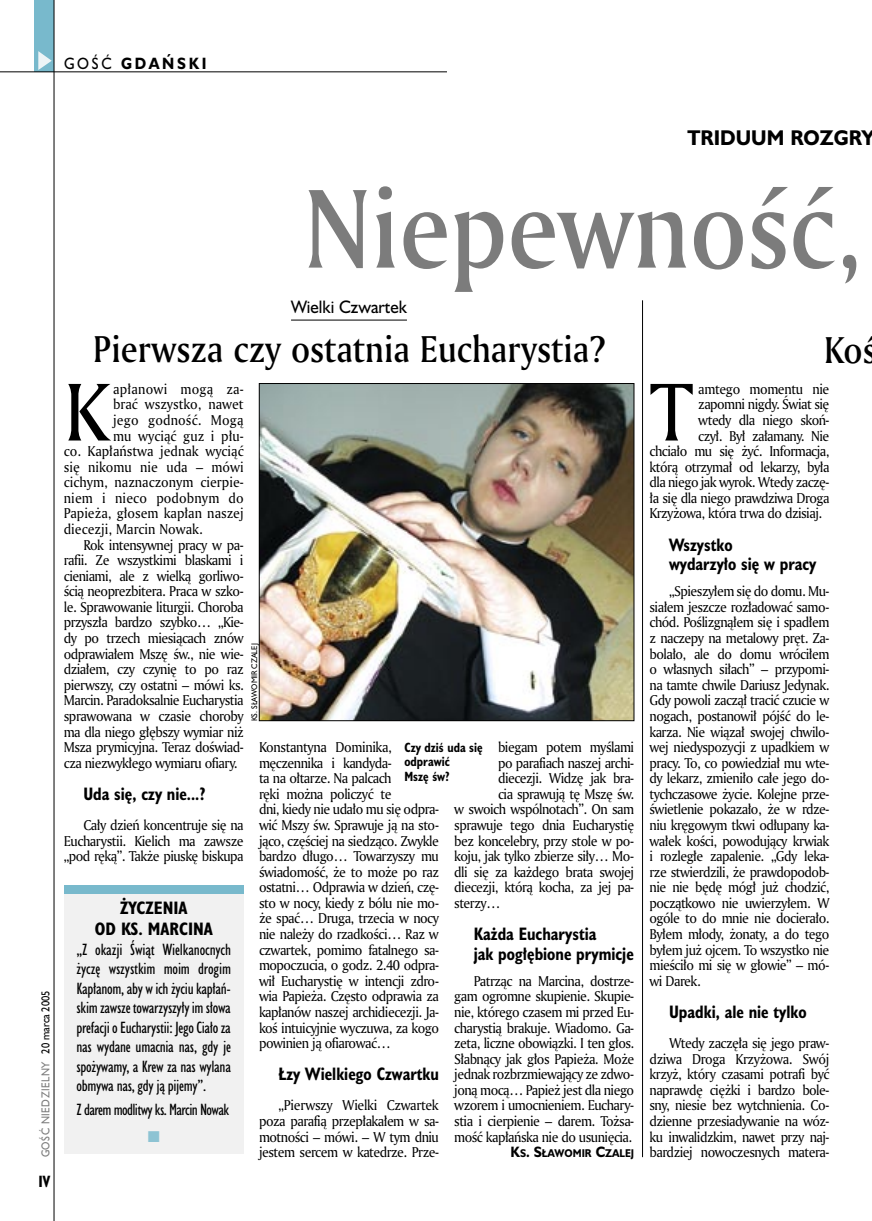
<style>
.page{position:relative;width:872px;height:1221px;background:#fff}
.page>*{position:absolute;margin:0;border:0;box-sizing:border-box;transform-origin:0 0}
._05_tytyl_AmMd_72_pt{font:108px "Amerigo Md PL";color:#7c7c7c;scale:.9 1}
._02_body_z_incjalem_4{font:79.05px "Amerigo PL";color:#000;scale:.94 1}
._05-9_tytyl_AmMd_24_pt{font:36px "Amerigo Md PL";color:#000;scale:.9 1}
._01_body_tekst{font:700 19.5px "Humanst 521 PL";color:#000;scale:.94 1}
._04_srodtytul_HuCB_11_pt{font:700 16.5px/19.5px "Humanst 521 Cn PL";color:#000;scale:.94 1}
._04-2_tytul_ramki{font:700 16.5px/21px "Humanst 521 Cn PL";color:#000;text-align:center}
._04-3_nadtytul_lokal{font:16.5px "Humanst 521 PL";color:#000;scale:.94 1}
._03-2_body_do_ramki{font:15px/19.5px "Humanst 521 Cn PL";letter-spacing:-.02em;color:#000;text-align:justify}
._03-2_body_do_ramki-2{font:15px "Humanst 521 Cn PL";letter-spacing:-.04em;color:#000}
._15a_temat_lewo{font:700 15px "Humanst 521 PL";letter-spacing:.2em;color:#000;scale:.9 1}
._16_pagina_lewa{font:700 15px "Humanst 521 Cn PL";color:#000;scale:.94 1}
._01_body_tekst-2{font:13.8px/15.6px "Amerigo PL";letter-spacing:-.04em;color:#000;text-align:justify;scale:.94 1}
._02_body_z_incjalem_4-2{font:13.8px "Amerigo PL";letter-spacing:-.025em;color:#000;scale:.94 1}
._02_body_z_incjalem_4-3{font:13.8px "Amerigo PL";color:#000;scale:.94 1}
._02_body_z_incjalem_4-4{font:13.8px "Amerigo PL";letter-spacing:.01em;color:#000;scale:.94 1}
._02_body_z_incjalem_4-5{font:13.8px "Amerigo PL";letter-spacing:.02em;color:#000;scale:.94 1}
._09_podpis_zdjecia_HuCnB{font:700 12.3px/14.4px "Humanst 521 Cn PL";color:#000;scale:.94 1}
._18a_data_lewa_GOSC{font:10.5px "Humanst 521 PL";letter-spacing:.05em;color:#7c7c7c;scale:.9 1}
._18_data_lewa{font:10.5px "Humanst 521 PL";color:#000;scale:.9 1}
._12a_autor_na_koncu_HuBd{font:700 10.35px "Humanst 521 PL";color:#000;scale:.9 1}
._09a_autor_zdjecia_Hu_5_pt{font:7.5px "Humanst 521 PL";color:#000;scale:.94 1}
.s1{font-weight:400}
.s2{font-size:13.8px}
</style>
<div class="page">
<img style="left:261px;top:385px;width:371px;height:334px">
<div style="left:259px;top:383px;width:375px;height:338px;border:1px solid #000"></div>
<div style="left:35px;top:0;width:19px;height:72px;background:#78b9cc"></div>
<svg style="left:38px;top:51px;width:14px;height:19px"></svg>
<hr style="left:54px;top:0;width:1px;height:1220px;background:#000">
<hr style="left:0;top:72px;width:447px;height:1px;background:#000">
<hr style="left:291px;top:320px;width:116px;height:1px;background:#000">
<div style="left:64px;top:889px;width:180px;height:264px;background:#f1f1f1"></div>
<div style="left:64px;top:884px;width:180px;height:9px;background:#78b9cc"></div>
<hr style="left:642px;top:300px;width:1px;height:856px;background:#000">
<p class="_15a_temat_lewo" style="left:64px;top:53px;width:160px"><span class="s1">GOŚĆ</span> GDAŃSKI</p>
<p class="_01_body_tekst" style="left:687px;top:124px;width:201px">TRIDUUM ROZGRY</p>
<p class="_18_data_lewa" style="left:38px;top:1053px;width:71px;rotate:-90deg">20 marca 2005</p>
<p class="_18a_data_lewa_GOSC" style="left:38px;top:1157px;width:108px;rotate:-90deg">GOŚĆ NIEDZIELNY</p>
<p class="_16_pagina_lewa" style="left:38px;top:1170px;width:14px">IV</p>
<p class="_05_tytyl_AmMd_72_pt" style="left:304px;top:156px;width:622px">Niepewność,</p>
<p class="_04-3_nadtytul_lokal" style="left:291px;top:295px;width:125px">Wielki Czwartek</p>
<p class="_05-9_tytyl_AmMd_24_pt" style="left:93px;top:325px;width:570px">Pierwsza czy ostatnia Eucharystia?</p>
<p class="_02_body_z_incjalem_4" style="left:64px;top:359px;width:49px">K</p>
<p class="_02_body_z_incjalem_4-5" style="left:113px;top:379px;width:140px">apłanowi mogą za-</p>
<p class="_02_body_z_incjalem_4-3" style="left:113px;top:395px;width:140px">brać wszystko, nawet</p>
<p class="_02_body_z_incjalem_4-4" style="left:113px;top:411px;width:140px">jego godność. Mogą</p>
<p class="_02_body_z_incjalem_4-3" style="left:113px;top:426px;width:140px">mu wyciąć guz i płu-</p>
<p class="_02_body_z_incjalem_4-3" style="left:64px;top:442px;width:193px">co. Kapłaństwa jednak wyciąć</p>
<p class="_02_body_z_incjalem_4-3" style="left:64px;top:457px;width:193px">się nikomu nie uda – mówi</p>
<p class="_02_body_z_incjalem_4-3" style="left:64px;top:473px;width:193px">cichym, naznaczonym cierpie-</p>
<p class="_02_body_z_incjalem_4-4" style="left:64px;top:488px;width:193px">niem i nieco podobnym do</p>
<p class="_02_body_z_incjalem_4-3" style="left:64px;top:504px;width:193px">Papieża, głosem kapłan naszej</p>
<p class="_02_body_z_incjalem_4-3" style="left:64px;top:520px;width:149px">diecezji, Marcin Nowak.</p>
<p class="_01_body_tekst-2" style="left:64px;top:536px;width:193px;text-indent:20px">Rok intensywnej pracy w pa&shy;rafii. Ze wszystkimi blaskami i cieniami, ale z wielką gorliwo&shy;ścią neoprezbitera. Praca w szko&shy;le. Sprawowanie liturgii. Choroba przyszła bardzo szybko… „Kie&shy;dy po trzech miesiącach znów odprawiałem Mszę św., nie wie&shy;działem, czy czynię to po raz pierwszy, czy ostatni – mówi ks.<br>Marcin. Paradoksalnie Eucharystia sprawowana w czasie choroby ma dla niego głębszy wymiar niż Msza prymicyjna. Teraz doświad&shy;cza niezwykłego wymiaru ofiary.</p>
<p class="_04_srodtytul_HuCB_11_pt" style="left:83px;top:783px;width:131px">Uda się, czy nie...?</p>
<p class="_01_body_tekst-2" style="left:64px;top:816px;width:193px;text-indent:20px">Cały dzień koncentruje się na Eucharystii. Kielich ma zawsze „pod ręką”. Także piuskę biskupa</p>
<p class="_09a_autor_zdjecia_Hu_5_pt" style="left:249px;top:721px;width:84px;rotate:-90deg">KS. SŁAWOMIR CZALEJ</p>
<p class="_01_body_tekst-2" style="left:259px;top:739px;width:193px;text-align:left">Konstantyna Dominika, męczennika i kandyda-<br>ta na ołtarze. Na palcach<br>ręki można policzyć te<br>dni, kiedy nie udało mu się odpra&shy;wić Mszy św. Sprawuje ją na sto&shy;jąco, częściej na siedząco. Zwykle bardzo długo… Towarzyszy mu świadomość, że to może po raz ostatni… Odprawia w dzień, czę&shy;sto w nocy, kiedy z bólu nie mo&shy;że spać… Druga, trzecia w nocy nie należy do rzadkości… Raz w czwartek, pomimo fatalnego sa&shy;mopoczucia, o godz. 2.40 odpra&shy;wił Eucharystię w intencji zdro&shy;wia Papieża. Często odprawia za kapłanów naszej archidiecezji. Ja&shy;koś intuicyjnie wyczuwa, za kogo powinien ją ofiarować…</p>
<p class="_04_srodtytul_HuCB_11_pt" style="left:279px;top:1063px;width:172px">Łzy Wielkiego Czwartku</p>
<p class="_01_body_tekst-2" style="left:259px;top:1097px;width:193px;text-indent:20px">„Pierwszy Wielki Czwartek poza parafią przepłakałem w sa&shy;motności – mówi. – W tym dniu jestem sercem w katedrze. Prze-</p>
<p class="_01_body_tekst-2" style="left:498px;top:739px;width:146px">biegam potem myślami</p>
<p class="_01_body_tekst-2" style="left:498px;top:754px;width:146px">po parafiach naszej archi-</p>
<p class="_01_body_tekst-2" style="left:498px;top:770px;width:146px">diecezji. Widzę jak bra-</p>
<p class="_01_body_tekst-2" style="left:498px;top:785px;width:146px">cia sprawują tę Mszę św.</p>
<p class="_01_body_tekst-2" style="left:454px;top:801px;width:193px">w swoich wspólnotach”. On sam</p>
<p class="_01_body_tekst-2" style="left:454px;top:816px;width:193px">sprawuje tego dnia Eucharystię</p>
<p class="_01_body_tekst-2" style="left:454px;top:832px;width:193px">bez koncelebry, przy stole w po-</p>
<p class="_01_body_tekst-2" style="left:454px;top:848px;width:193px">koju, jak tylko zbierze siły… Mo-</p>
<p class="_01_body_tekst-2" style="left:454px;top:863px;width:193px">dli się za każdego brata swojej</p>
<p class="_01_body_tekst-2" style="left:454px;top:879px;width:193px">diecezji, którą kocha, za jej pa-</p>
<p class="_01_body_tekst-2" style="left:454px;top:894px;width:50px">sterzy…</p>
<p class="_04_srodtytul_HuCB_11_pt" style="left:474px;top:923px;width:172px">Każda Eucharystia<br>jak pogłębione prymicje</p>
<p class="_01_body_tekst-2" style="left:454px;top:972px;width:193px;text-indent:20px">Patrząc na Marcina, dostrze&shy;gam ogromne skupienie. Skupie&shy;nie, którego czasem mi przed Eu&shy;charystią brakuje. Wiadomo. Ga&shy;zeta, liczne obowiązki. I ten głos.<br>Słabnący jak głos Papieża. Może jednak rozbrzmiewający ze zdwo&shy;joną mocą… Papież jest dla niego wzorem i umocnieniem. Euchary&shy;stia i cierpienie – darem. Tożsa&shy;mość kapłańska nie do usunięcia.</p>
<p class="_12a_autor_na_koncu_HuBd" style="left:510px;top:1146px;width:139px"><span class="s2">K</span>S<span class="s2">. S</span>ŁAWOMIR <span class="s2">C</span>ZALEJ</p>
<p class="_09_podpis_zdjecia_HuCnB" style="left:404px;top:739px;width:85px">Czy dziś uda się odprawić<br>Mszę św?</p>
<p class="_04-2_tytul_ramki" style="left:95px;top:896px;width:119px">ŻYCZENIA<br>OD KS. MARCINA</p>
<p class="_03-2_body_do_ramki" style="left:77px;top:939px;width:156px">„Z okazji Świąt Wielkanocnych życzę wszystkim moim drogim Kapłanom, aby w ich życiu kapłań&shy;skim zawsze towarzyszyły im słowa prefacji o Eucharystii: Jego Ciało za nas wydane umacnia nas, gdy je spożywamy, a Krew za nas wylana obmywa nas, gdy ją pijemy”.</p>
<p class="_03-2_body_do_ramki-2" style="left:77px;top:1099px;width:154px">Z darem modlitwy ks. Marcin Nowak</p>
<p class="_05-9_tytyl_AmMd_24_pt" style="left:824px;top:326px;width:60px">Koś</p>
<p class="_02_body_z_incjalem_4" style="left:649px;top:359px;width:48px">T</p>
<p class="_02_body_z_incjalem_4-2" style="left:698px;top:379px;width:141px">amtego momentu nie</p>
<p class="_02_body_z_incjalem_4-2" style="left:698px;top:395px;width:141px">zapomni nigdy. Świat się</p>
<p class="_02_body_z_incjalem_4-2" style="left:698px;top:411px;width:141px">wtedy dla niego skoń-</p>
<p class="_02_body_z_incjalem_4-2" style="left:698px;top:426px;width:141px">czył. Był załamany. Nie</p>
<p class="_02_body_z_incjalem_4-2" style="left:649px;top:442px;width:193px">chciało mu się żyć. Informacja,</p>
<p class="_02_body_z_incjalem_4-2" style="left:649px;top:457px;width:193px">którą otrzymał od lekarzy, była</p>
<p class="_02_body_z_incjalem_4-2" style="left:649px;top:473px;width:193px">dla niego jak wyrok. Wtedy zaczę-</p>
<p class="_02_body_z_incjalem_4-2" style="left:649px;top:488px;width:193px">ła się dla niego prawdziwa Droga</p>
<p class="_02_body_z_incjalem_4-2" style="left:649px;top:504px;width:185px">Krzyżowa, która trwa do dzisiaj.</p>
<p class="_04_srodtytul_HuCB_11_pt" style="left:669px;top:534px;width:158px">Wszystko<br>wydarzyło się w pracy</p>
<p class="_01_body_tekst-2" style="left:649px;top:583px;width:193px;text-indent:20px">„Spieszyłem się do domu. Mu&shy;siałem jeszcze rozładować samo&shy;chód. Poślizgnąłem się i spadłem z naczepy na metalowy pręt. Za&shy;bolało, ale do domu wróciłem o własnych siłach” – przypomi&shy;na tamte chwile Dariusz Jedynak.<br>Gdy powoli zaczął tracić czucie w nogach, postanowił pójść do le&shy;karza. Nie wiązał swojej chwilo&shy;wej niedyspozycji z upadkiem w pracy. To, co powiedział mu wte&shy;dy lekarz, zmieniło całe jego do&shy;tychczasowe życie. Kolejne prze&shy;świetlenie pokazało, że w rdze&shy;niu kręgowym tkwi odłupany ka&shy;wałek kości, powodujący krwiak i rozległe zapalenie. „Gdy leka&shy;rze stwierdzili, że prawdopodob&shy;nie nie będę mógł już chodzić, początkowo nie uwierzyłem. W ogóle to do mnie nie docierało.<br>Byłem młody, żonaty, a do tego byłem już ojcem. To wszystko nie mieściło mi się w głowie” – mó&shy;wi Darek.</p>
<p class="_04_srodtytul_HuCB_11_pt" style="left:669px;top:1001px;width:148px">Upadki, ale nie tylko</p>
<p class="_01_body_tekst-2" style="left:649px;top:1034px;width:193px;text-indent:20px">Wtedy zaczęła się jego praw&shy;dziwa Droga Krzyżowa. Swój krzyż, który czasami potrafi być naprawdę ciężki i bardzo bole&shy;sny, niesie bez wytchnienia. Co&shy;dzienne przesiadywanie na wóz&shy;ku inwalidzkim, nawet przy naj&shy;bardziej nowoczesnych matera-</p>
</div>
